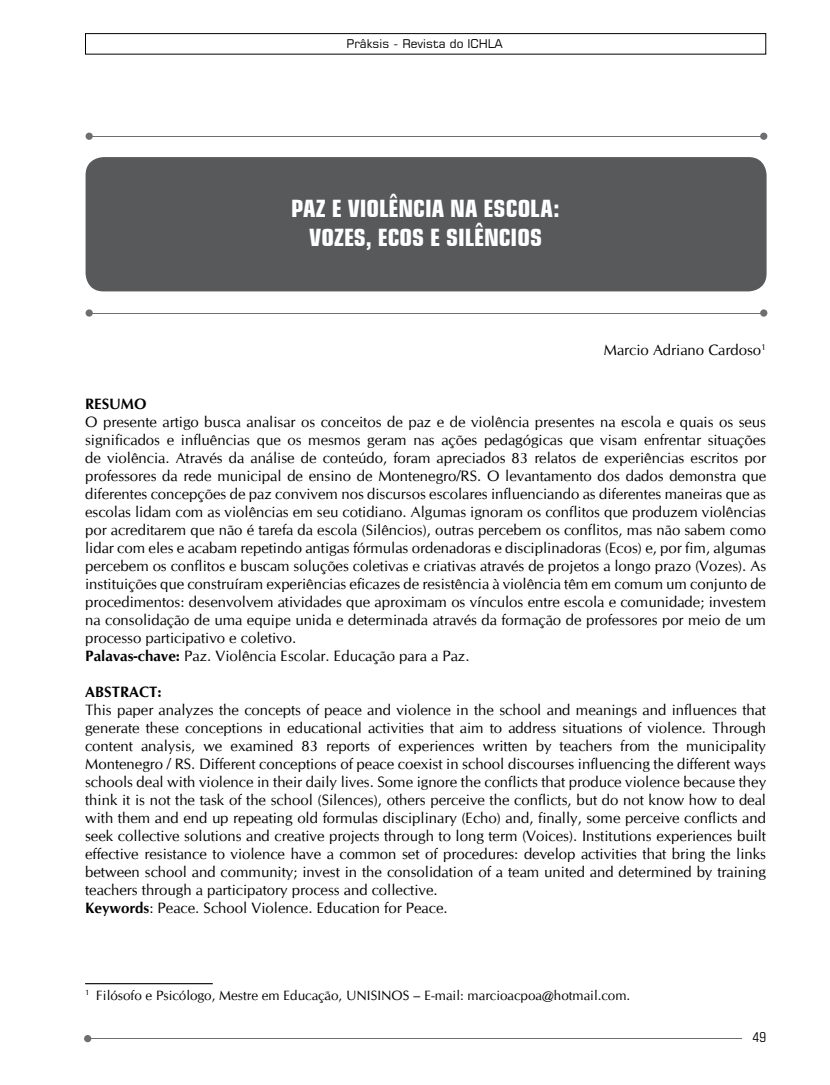
<style>
.page{position:relative;width:830px;height:1085px;background:#fff}
.page>*{position:absolute;margin:0;border:0;box-sizing:border-box;transform-origin:0 0}
.t1{font:700 condensed 24px/28.8px "Square 721 BT";color:#fff;text-align:center}
.t2{font:15px/18px "CG Omega";color:#000}
.t3{font:700 15px "CG Omega";color:#000}
.t4{font:13.5px "CG Omega";color:#000}
.t5{font:condensed 13.5px "Square 721 BT";color:#000}
.t6{font:12px "Square 721 BT";color:#000}
.s1{font-weight:700}
</style>
<div class="page">
<div style="left:85px;top:33px;width:680px;height:21px;border:1px solid #000"></div>
<hr style="left:86px;top:1037px;width:655px;height:1px;background:#6d6e71">
<div style="left:84px;top:1034px;width:7px;height:8px;background:#6d6e71;border-radius:50%"></div>
<hr style="left:86px;top:312px;width:678px;height:1px;background:#6d6e71">
<hr style="left:86px;top:136px;width:678px;height:1px;background:#6d6e71">
<div style="left:85px;top:309px;width:8px;height:7px;background:#6d6e71;border-radius:50%"></div>
<div style="left:85px;top:133px;width:8px;height:7px;background:#6d6e71;border-radius:50%"></div>
<div style="left:85px;top:157px;width:681px;height:134px;background:#58595b;border-radius:18px"></div>
<hr style="left:85px;top:982px;width:128px;height:2px;background:#000">
<svg style="left:759px;top:309px;width:8px;height:7px"></svg>
<svg style="left:759px;top:133px;width:8px;height:7px"></svg>
<p class="t6" style="left:346px;top:36px;width:158px">Prâksis - Revista do ICHLA</p>
<h1 class="t1" style="left:291px;top:194px;width:270px">PAZ E VIOLÊNCIA NA ESCOLA:<br>VOZES, ECOS E SILÊNCIOS</h1>
<p class="t2" style="left:603px;top:341px;width:164px">Marcio Adriano Cardoso<sup>1</sup></p>
<p class="t3" style="left:85px;top:394px;width:63px">RESUMO</p>
<p class="t2" style="left:85px;top:413px;width:682px">O presente artigo busca analisar os conceitos de paz e de violência presentes na escola e quais os seus significados e influências que os mesmos geram nas ações pedagógicas que visam enfrentar situações de violência. Através da análise de conteúdo, foram apreciados 83 relatos de experiências escritos por professores da rede municipal de ensino de Montenegro/RS. O levantamento dos dados demonstra que diferentes concepções de paz convivem nos discursos escolares influenciando as diferentes maneiras que as escolas lidam com as violências em seu cotidiano. Algumas ignoram os conflitos que produzem violências por acreditarem que não é tarefa da escola (Silêncios), outras percebem os conflitos, mas não sabem como lidar com eles e acabam repetindo antigas fórmulas ordenadoras e disciplinadoras (Ecos) e, por fim, algumas percebem os conflitos e buscam soluções coletivas e criativas através de projetos a longo prazo (Vozes). As instituições que construíram experiências eficazes de resistência à violência têm em comum um conjunto de procedimentos: desenvolvem atividades que aproximam os vínculos entre escola e comunidade; investem na consolidação de uma equipe unida e determinada através da formação de professores por meio de um processo participativo e coletivo.<br><span class="s1">Palavas-chave:</span> Paz. Violência Escolar. Educação para a Paz.</p>
<p class="t3" style="left:85px;top:682px;width:78px">ABSTRACT:</p>
<p class="t2" style="left:85px;top:701px;width:682px">This paper analyzes the concepts of peace and violence in the school and meanings and influences that generate these conceptions in educational activities that aim to address situations of violence. Through content analysis, we examined 83 reports of experiences written by teachers from the municipality Montenegro / RS. Different conceptions of peace coexist in school discourses influencing the different ways schools deal with violence in their daily lives. Some ignore the conflicts that produce violence because they think it is not the task of the school (Silences), others perceive the conflicts, but do not know how to deal with them and end up repeating old formulas disciplinary (Echo) and, finally, some perceive conflicts and seek collective solutions and creative projects through to long term (Voices). Institutions experiences built effective resistance to violence have a common set of procedures: develop activities that bring the links between school and community; invest in the consolidation of a team united and determined by training teachers through a participatory process and collective.<br><span class="s1">Keywords</span>: Peace. School Violence. Education for Peace.</p>
<p class="t4" style="left:85px;top:987px;width:546px"><sup>1</sup> Filósofo e Psicólogo, Mestre em Educação, UNISINOS – E-mail: marcioacpoa@hotmail.com.</p>
<p class="t5" style="left:752px;top:1028px;width:15px">49</p>
</div>
